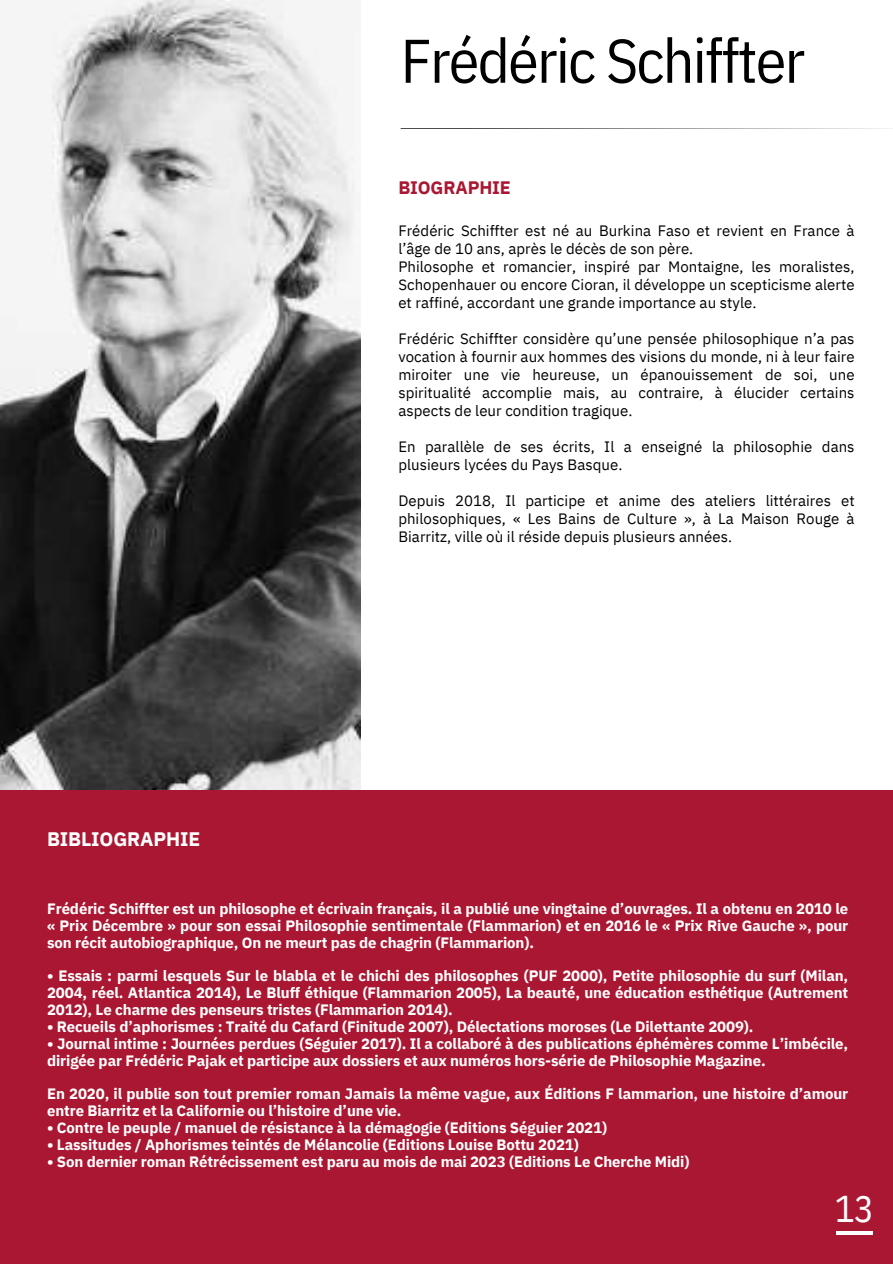
<style>
.page{position:relative;width:893px;height:1264px;background:#fff}
.page>*{position:absolute;margin:0;border:0;box-sizing:border-box;transform-origin:0 0}
.t1{font:61.5px "IBM Plex Sans Cond";letter-spacing:-.025em;color:#000}
.t2{font:37.2px "IBM Plex Sans Cond";color:#fff}
.t3{font:700 19.5px "IBM Plex Sans";letter-spacing:-.005em;color:#fff}
.t4{font:700 18px "IBM Plex Sans";letter-spacing:-.005em;color:#aa1732}
.t5{font:700 15px/16.8px "IBM Plex Sans";letter-spacing:-.005em;color:#fff;text-align:justify}
.t6{font:15px/18px "IBM Plex Sans";letter-spacing:.005em;color:#000}
</style>
<div class="page">
<img style="left:0;top:0;width:360px;height:790px">
<div style="left:0;top:790px;width:892px;height:473px;background:#aa1732"></div>
<svg style="left:400px;top:128px;width:492px;height:1px"></svg>
<hr style="left:836px;top:1231px;width:37px;height:3px;background:#fff">
<h1 class="t1" style="left:400px;top:20px;width:406px">Frédéric Schiffter</h1>
<h3 class="t3" style="left:47px;top:825px;width:155px">BIBLIOGRAPHIE</h3>
<p class="t4" style="left:398px;top:176px;width:114px">BIOGRAPHIE</p>
<p class="t6" style="left:398px;top:221px;width:458px">Frédéric Schiffter est né au Burkina Faso et revient en France à l’âge de 10 ans, après le décès de son père.<br>Philosophe et romancier, inspiré par Montaigne, les moralistes, Schopenhauer ou encore Cioran, il développe un scepticisme alerte et raffiné, accordant une grande importance au style.</p>
<p class="t6" style="left:398px;top:329px;width:458px;text-align:justify">Frédéric Schiffter considère qu’une pensée philosophique n’a pas vocation à fournir aux hommes des visions du monde, ni à leur faire miroiter une vie heureuse, un épanouissement de soi, une spiritualité accomplie mais, au contraire, à élucider certains aspects de leur condition tragique.</p>
<p class="t6" style="left:398px;top:437px;width:458px">En parallèle de ses écrits, Il a enseigné la philosophie dans plusieurs lycées du Pays Basque.</p>
<p class="t6" style="left:398px;top:491px;width:458px;text-align:justify">Depuis 2018, Il participe et anime des ateliers littéraires et philosophiques, « Les Bains de Culture », à La Maison Rouge à Biarritz, ville où il réside depuis plusieurs années.</p>
<p class="t5" style="left:47px;top:899px;width:802px">Frédéric Schiffter est un philosophe et écrivain français, il a publié une vingtaine d’ouvrages. Il a obtenu en 2010 le « Prix Décembre » pour son essai Philosophie sentimentale (Flammarion) et en 2016 le « Prix Rive Gauche », pour son récit autobiographique, On ne meurt pas de chagrin (Flammarion).</p>
<p class="t5" style="left:47px;top:967px;width:802px">• Essais : parmi lesquels Sur le blabla et le chichi des philosophes (PUF 2000), Petite philosophie du surf (Milan, 2004, réel. Atlantica 2014), Le Bluff éthique (Flammarion 2005), La beauté, une éducation esthétique (Autrement 2012), Le charme des penseurs tristes (Flammarion 2014).</p>
<p class="t5" style="left:47px;top:1017px;width:708px">• Recueils d’aphorismes : Traité du Cafard (Finitude 2007), Délectations moroses (Le Dilettante 2009).</p>
<p class="t5" style="left:47px;top:1034px;width:802px">• Journal intime : Journées perdues (Séguier 2017). Il a collaboré à des publications éphémères comme L’imbécile, dirigée par Frédéric Pajak et participe aux dossiers et aux numéros hors-série de Philosophie Magazine.</p>
<p class="t5" style="left:47px;top:1085px;width:802px">En 2020, il publie son tout premier roman Jamais la même vague, aux Éditions F lammarion, une histoire d’amour entre Biarritz et la Californie ou l’histoire d’une vie.</p>
<p class="t5" style="left:47px;top:1119px;width:561px">• Contre le peuple / manuel de résistance à la démagogie (Editions Séguier 2021)</p>
<p class="t5" style="left:47px;top:1136px;width:533px">• Lassitudes / Aphorismes teintés de Mélancolie (Editions Louise Bottu 2021)</p>
<p class="t5" style="left:47px;top:1152px;width:644px">• Son dernier roman Rétrécissement est paru au mois de mai 2023 (Editions Le Cherche Midi)</p>
<h2 class="t2" style="left:834px;top:1183px;width:41px">13</h2>
</div>
